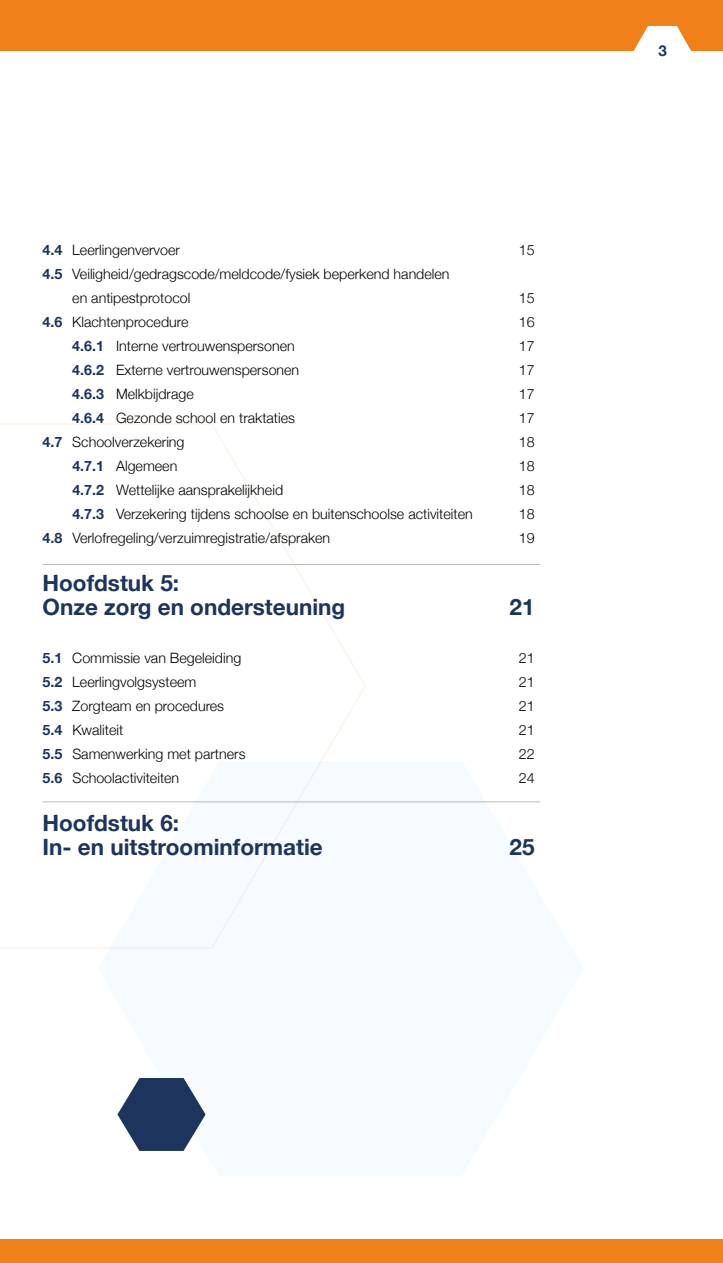
<style>
.page{position:relative;width:723px;height:1263px;background:#fff}
.page>*{position:absolute;margin:0;border:0;box-sizing:border-box;transform-origin:0 0}
.t1{font:700 22.5px/24px "Helvetica Neue";color:#1d345c}
.t2{font:700 15px "Helvetica Neue";color:#1d345c}
.t3{font:300 14.25px/24px "Helvetica Neue";color:#000}
.s1{font-weight:700;color:#1d345c}
</style>
<div class="page">
<div style="left:0;top:0;width:723px;height:51px;background:#f0801a"></div>
<div style="left:0;top:1239px;width:723px;height:24px;background:#f0801a"></div>
<svg style="left:633px;top:26px;width:58px;height:25px"></svg>
<svg style="left:0;top:423px;width:366px;height:526px"></svg>
<svg style="left:98px;top:761px;width:442px;height:188px;fill:#f5fbfe"></svg>
<hr style="left:43px;top:564px;width:497px;height:1px;background:#bbb9b3">
<hr style="left:43px;top:801px;width:497px;height:1px;background:#bbb9b3">
<svg style="left:117px;top:1078px;width:89px;height:73px"></svg>
<p class="t3" style="left:43px;top:237px;width:139px"><span class="s1">4.4</span> Leerlingenvervoer</p>
<p class="t3" style="left:519px;top:237px;width:17px">15</p>
<p class="t3" style="left:72px;top:261px;width:379px;text-indent:-30px"><span class="s1">4.5</span> Veiligheid/gedragscode/meldcode/fysiek beperkend handelen en antipestprotocol</p>
<p class="t3" style="left:519px;top:285px;width:17px">15</p>
<p class="t3" style="left:43px;top:309px;width:147px"><span class="s1">4.6</span> Klachtenprocedure</p>
<p class="t3" style="left:519px;top:309px;width:17px">16</p>
<p class="t3" style="left:72px;top:333px;width:224px"><span class="s1">4.6.1</span> Interne vertrouwenspersonen</p>
<p class="t3" style="left:519px;top:333px;width:17px">17</p>
<p class="t3" style="left:72px;top:357px;width:228px"><span class="s1">4.6.2</span> Externe vertrouwenspersonen</p>
<p class="t3" style="left:519px;top:357px;width:17px">17</p>
<p class="t3" style="left:72px;top:381px;width:123px"><span class="s1">4.6.3</span> Melkbijdrage</p>
<p class="t3" style="left:519px;top:381px;width:17px">17</p>
<p class="t3" style="left:72px;top:405px;width:224px"><span class="s1">4.6.4</span> Gezonde school en traktaties</p>
<p class="t3" style="left:519px;top:405px;width:17px">17</p>
<p class="t3" style="left:43px;top:429px;width:143px"><span class="s1">4.7</span> Schoolverzekering</p>
<p class="t3" style="left:519px;top:429px;width:17px">18</p>
<p class="t3" style="left:72px;top:453px;width:106px"><span class="s1">4.7.1</span> Algemeen</p>
<p class="t3" style="left:519px;top:453px;width:17px">18</p>
<p class="t3" style="left:72px;top:477px;width:212px"><span class="s1">4.7.2</span> Wettelijke aansprakelijkheid</p>
<p class="t3" style="left:519px;top:477px;width:17px">18</p>
<p class="t3" style="left:72px;top:501px;width:402px"><span class="s1">4.7.3</span> Verzekering tijdens schoolse en buitenschoolse activiteiten</p>
<p class="t3" style="left:519px;top:501px;width:17px">18</p>
<p class="t3" style="left:43px;top:525px;width:289px"><span class="s1">4.8</span> Verlofregeling/verzuimregistratie/afspraken</p>
<p class="t3" style="left:519px;top:525px;width:17px">19</p>
<h1 class="t1" style="left:43px;top:572px;width:304px">Hoofdstuk 5:<br>Onze zorg en ondersteuning</h1>
<h1 class="t1" style="left:510px;top:596px;width:27px">21</h1>
<p class="t3" style="left:43px;top:645px;width:200px"><span class="s1">5.1</span> Commissie van Begeleiding</p>
<p class="t3" style="left:519px;top:645px;width:17px">21</p>
<p class="t3" style="left:43px;top:669px;width:155px"><span class="s1">5.2</span> Leerlingvolgsysteem</p>
<p class="t3" style="left:519px;top:669px;width:17px">21</p>
<p class="t3" style="left:43px;top:693px;width:183px"><span class="s1">5.3</span> Zorgteam en procedures</p>
<p class="t3" style="left:519px;top:693px;width:17px">21</p>
<p class="t3" style="left:43px;top:717px;width:82px"><span class="s1">5.4</span> Kwaliteit</p>
<p class="t3" style="left:519px;top:717px;width:17px">21</p>
<p class="t3" style="left:43px;top:741px;width:204px"><span class="s1">5.5</span> Samenwerking met partners</p>
<p class="t3" style="left:519px;top:741px;width:17px">22</p>
<p class="t3" style="left:43px;top:765px;width:138px"><span class="s1">5.6</span> Schoolactiviteiten</p>
<p class="t3" style="left:519px;top:765px;width:17px">24</p>
<h1 class="t1" style="left:43px;top:812px;width:282px">Hoofdstuk 6:<br>In- en uitstroominformatie</h1>
<h1 class="t1" style="left:510px;top:836px;width:27px">25</h1>
<p class="t2" style="left:659px;top:39px;width:10px">3</p>
</div>
